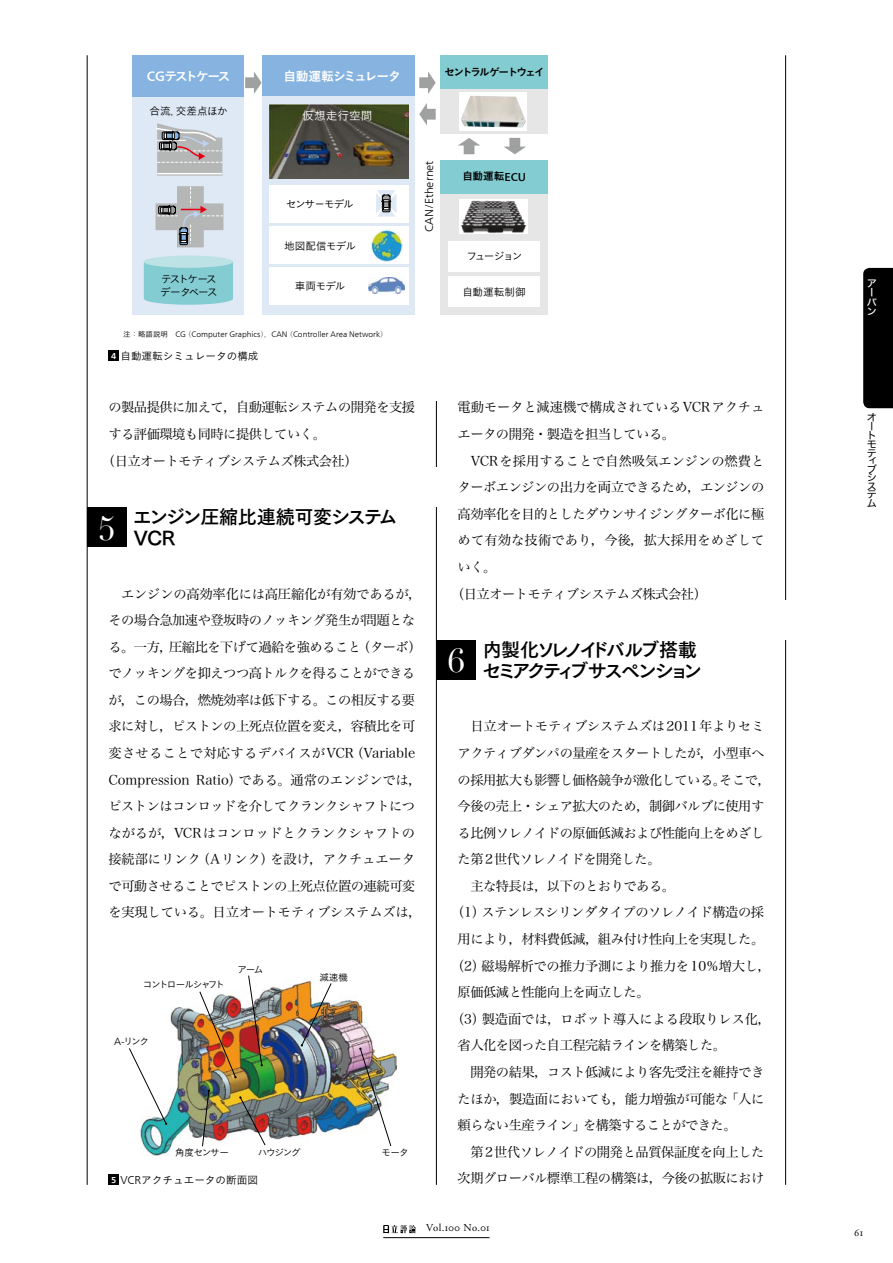
<style>
.page{position:relative;width:893px;height:1263px;background:#fff}
.page>*{position:absolute;margin:0;border:0;box-sizing:border-box;transform-origin:0 0}
.t1{font:19.2px/21.3px "Tsuku Go Pro B";letter-spacing:-.175em;color:#000;text-align:right}
.t2{font:19.2px/21.3px "Tsuku Go Pro B";letter-spacing:-.055em;color:#000}
.t3{font:13.35px/26.5px "Hiragino Serif Pr 6 N W3";letter-spacing:-.04em;color:#000}
.t4{font:13.35px/26.5px "Hiragino Serif Pr 6 N W3";letter-spacing:-.01em;color:#000}
.t5{font:13.35px "Hiragino Serif Pr 6 N W3";letter-spacing:-.005em;color:#000}
.t6{font:13.35px "Hiragino Serif Pr 6 N W3";letter-spacing:.01em;color:#000}
.t7{font:12.75px "Koburina Go Std N W6";letter-spacing:-.055em;color:#fff}
.t8{font:12.75px "Koburina Go Std N W6";letter-spacing:-.115em;color:#fff}
.t9{font:11.7px "Koburina Go Std N W3";color:#fff}
.t10{font:300 11.4px "Frutiger Neue LT Com";color:#000}
.t11{font:10.65px "Koburina Go Std N W3";color:#000}
.t12{font:10.65px "Koburina Go Std N W6";letter-spacing:-.17em;color:#000}
.t13{font:10.65px "Adobe Garamond Pro";letter-spacing:.035em;color:#000}
.t14{font:10.65px/12.8px "Koburina Go Std N W3";letter-spacing:-.15em;color:#000}
.t15{font:10.65px "Koburina Go Std N W3";letter-spacing:-.025em;color:#000}
.t16{font:10.05px/8.7px "Hira Kaku Std W4";color:#000}
.t17{font:10.05px/9.1px "Hira Kaku Std W5";color:#fff}
.t18{font:9.6px "Koburina Go Std N W3";letter-spacing:-.12em;color:#000}
.t19{font:9.6px "Koburina Go Std N W3";letter-spacing:-.14em;color:#000}
.t20{font:300 7.95px "Frutiger Neue LT Com";color:#000}
.s1{font-family:"Frutiger Neue LT Com";font-weight:500;font-size:13.65px}
.s2{font-family:"Ryumin Pro";font-weight:300}
.s3{font-family:"Koburina Go Std N W3";font-weight:400;font-size:7.5px}
.s4{font-family:"Ryumin Pro";font-size:7.5px}
.s5{font-family:"Frutiger Neue LT Com";font-weight:700;font-size:8.55px;color:#fff}
.s6{font-family:"Frutiger Neue LT Com";font-weight:500;font-size:11.4px}
.s7{font-family:"Frutiger Neue LT Com";font-weight:300;font-size:10.2px}
.s8{font-family:"Frutiger Neue LT Com";font-weight:300;font-size:11.4px}
</style>
<div class="page">
<hr style="left:87px;top:55px;width:1px;height:1130px;background:#000">
<hr style="left:436px;top:55px;width:1px;height:1130px;background:#000">
<hr style="left:785px;top:55px;width:1px;height:1130px;background:#000">
<div style="left:863px;top:268px;width:30px;height:140px;background:#000"></div>
<svg style="left:383px;top:1225px;width:33px;height:8px"></svg>
<hr style="left:383px;top:1237px;width:107px;height:1px;background:#000">
<div style="left:430px;top:467px;width:13px;height:40px;background:#fff"></div>
<div style="left:87px;top:507px;width:40px;height:40px;background:#000"></div>
<div style="left:779px;top:600px;width:13px;height:40px;background:#fff"></div>
<div style="left:436px;top:640px;width:40px;height:40px;background:#000"></div>
<img style="left:140px;top:979px;width:256px;height:177px">
<img style="left:359px;top:1047px;width:33px;height:100px">
<img style="left:301px;top:983px;width:31px;height:64px">
<svg style="left:248px;top:975px;width:15px;height:91px"></svg>
<img style="left:199px;top:991px;width:38px;height:87px">
<svg style="left:239px;top:1096px;width:27px;height:49px"></svg>
<svg style="left:202px;top:1089px;width:8px;height:58px"></svg>
<svg style="left:129px;top:1048px;width:38px;height:77px"></svg>
<div style="left:143px;top:978px;width:85px;height:12px;background:#fff"></div>
<div style="left:113px;top:1035px;width:40px;height:12px;background:#fff"></div>
<div style="left:177px;top:1150px;width:48px;height:14px;background:#fff"></div>
<div style="left:249px;top:1150px;width:48px;height:12px;background:#fff"></div>
<div style="left:374px;top:1147px;width:39px;height:17px;background:#fff"></div>
<div style="left:318px;top:967px;width:46px;height:16px;background:#fff"></div>
<div style="left:108px;top:1174px;width:11px;height:11px;background:#000"></div>
<div style="left:421px;top:55px;width:30px;height:346px;background:#fff"></div>
<div style="left:133px;top:96px;width:111px;height:219px;background:#dfe9f6"></div>
<div style="left:133px;top:55px;width:111px;height:41px;background:#86b3e0"></div>
<div style="left:263px;top:55px;width:152px;height:41px;background:#86b3e0"></div>
<div style="left:263px;top:96px;width:152px;height:219px;background:#dfe9f6"></div>
<div style="left:440px;top:55px;width:108px;height:34px;background:#83ccd2"></div>
<div style="left:440px;top:89px;width:108px;height:45px;background:#e6e6e7"></div>
<div style="left:440px;top:160px;width:108px;height:34px;background:#83ccd2"></div>
<div style="left:440px;top:194px;width:108px;height:121px;background:#e6e6e7"></div>
<div style="left:448px;top:241px;width:92px;height:31px;background:#fff"></div>
<div style="left:448px;top:276px;width:92px;height:30px;background:#fff"></div>
<div style="left:269px;top:268px;width:140px;height:37px;background:#fff"></div>
<div style="left:269px;top:226px;width:140px;height:38px;background:#fff"></div>
<div style="left:269px;top:185px;width:140px;height:37px;background:#fff"></div>
<img style="left:269px;top:105px;width:140px;height:74px">
<svg style="left:245px;top:72px;width:17px;height:22px"></svg>
<svg style="left:419px;top:71px;width:17px;height:23px"></svg>
<svg style="left:419px;top:103px;width:17px;height:22px"></svg>
<svg style="left:504px;top:138px;width:22px;height:16px"></svg>
<svg style="left:458px;top:138px;width:22px;height:16px"></svg>
<div style="left:144px;top:255px;width:89px;height:13px;background:#bce2e5;border-radius:50%"></div>
<svg style="left:144px;top:262px;width:89px;height:43px;background:#8ccfd5"></svg>
<svg style="left:376px;top:190px;width:20px;height:27px"></svg>
<svg style="left:156px;top:123px;width:66px;height:53px"></svg>
<svg style="left:156px;top:186px;width:67px;height:61px"></svg>
<div style="left:460px;top:92px;width:67px;height:39px;background:#fff"></div>
<img style="left:460px;top:199px;width:67px;height:35px">
<img style="left:461px;top:96px;width:65px;height:32px">
<img style="left:370px;top:229px;width:32px;height:32px">
<img style="left:369px;top:278px;width:35px;height:16px">
<div style="left:108px;top:350px;width:11px;height:11px;background:#000"></div>
<p class="t8" style="left:147px;top:66px;width:85px"><span class="s1">CG</span>テストケース</p>
<p class="t7" style="left:283px;top:67px;width:119px">自動運転シミュレータ</p>
<p class="t12" style="left:445px;top:63px;width:102px">セントラルゲートウェイ</p>
<p class="t11" style="left:150px;top:103px;width:80px">合流<span class="s2">，</span>交差点ほか</p>
<p class="t9" style="left:302px;top:106px;width:72px">仮想走行空間</p>
<p class="t14" style="left:160px;top:272px;width:59px">テストケースデータベース</p>
<p class="t11" style="left:286px;top:196px;width:69px">センサ－モデル</p>
<p class="t15" style="left:284px;top:238px;width:73px">地図配信モデル</p>
<p class="t11" style="left:295px;top:278px;width:52px">車両モデル</p>
<p class="t20" style="left:123px;top:329px;width:266px"><span class="s3">注</span><span class="s4">：</span><span class="s3">略語説明</span> CG<span class="s4">（</span>Computer Graphics<span class="s4">），</span>CAN<span class="s4">（</span>Controller Area Network<span class="s4">）</span></p>
<p class="t11" style="left:111px;top:348px;width:149px"><span class="s5">4</span> 自動運転シミュレータの構成</p>
<p class="t10" style="left:422px;top:232px;width:73px;rotate:-90deg">CAN/Ethernet</p>
<p class="t12" style="left:462px;top:168px;width:65px">自動運転<span class="s6">ECU</span></p>
<p class="t11" style="left:466px;top:248px;width:57px">フュージョン</p>
<p class="t11" style="left:463px;top:284px;width:65px">自動運転制御</p>
<p class="t3" style="left:108px;top:393px;width:308px">の製品提供に加えて，自動運転システムの開発を支援</p>
<p class="t3" style="left:108px;top:420px;width:219px">する評価環境も同時に提供していく。</p>
<p class="t3" style="left:102px;top:446px;width:257px">（日立オートモティブシステムズ株式会社）</p>
<h1 class="t2" style="left:99px;top:504px;width:300px;text-indent:34px">エンジン圧縮比連続可変システム<br><sup>5</sup> VCR</h1>
<p class="t3" style="left:108px;top:579px;width:315px;text-indent:13px">エンジンの高効率化には高圧縮化が有効であるが，その場合急加速や登坂時のノッキング発生が問題となる。一方，圧縮比を下げて過給を強めること（ターボ）でノッキングを抑えつつ高トルクを得ることができるが，この場合，燃焼効率は低下する。この相反する要求に対し，ピストンの上死点位置を変え，容積比を可変させることで対応するデバイスがVCR（Variable<br>Compression Ratio）である。通常のエンジンでは，ピストンはコンロッドを介してクランクシャフトにつながるが，VCRはコンロッドとクランクシャフトの接続部にリンク（Aリンク）を設け，アクチュエータで可動させることでピストンの上死点位置の連続可変を実現している。日立オートモティブシステムズは，</p>
<p class="t19" style="left:143px;top:977px;width:83px">コントロールシャフト</p>
<p class="t18" style="left:237px;top:962px;width:28px">アーム</p>
<p class="t18" style="left:114px;top:1034px;width:36px"><span class="s7">A-</span>リンク</p>
<p class="t18" style="left:319px;top:970px;width:30px">減速機</p>
<p class="t18" style="left:175px;top:1145px;width:55px">角度センサー</p>
<p class="t18" style="left:258px;top:1145px;width:45px">ハウジング</p>
<p class="t18" style="left:381px;top:1145px;width:29px">モータ</p>
<p class="t11" style="left:111px;top:1171px;width:148px"><span class="s5">5</span> <span class="s8">VCR</span>アクチュエータの断面図</p>
<p class="t4" style="left:458px;top:393px;width:308px">電動モータと減速機で構成されているVCRアクチュエータの開発・製造を担当している。</p>
<p class="t5" style="left:471px;top:449px;width:295px">VCRを採用することで自然吸気エンジンの燃費と</p>
<p class="t3" style="left:458px;top:473px;width:308px">ターボエンジンの出力を両立できるため，エンジンの</p>
<p class="t3" style="left:458px;top:499px;width:308px">高効率化を目的としたダウンサイジングターボ化に極</p>
<p class="t6" style="left:458px;top:529px;width:308px">めて有効な技術であり，今後，拡大採用をめざして</p>
<p class="t3" style="left:458px;top:552px;width:40px">いく。</p>
<p class="t3" style="left:451px;top:579px;width:257px">（日立オートモティブシステムズ株式会社）</p>
<h1 class="t1" style="left:448px;top:637px;width:256px">内製化ソレノイドバルブ搭載<br><sup>6</sup> セミアクティブサスペンション</h1>
<p class="t3" style="left:470px;top:712px;width:295px">日立オートモティブシステムズは2011年よりセミ</p>
<p class="t3" style="left:458px;top:738px;width:308px">アクティブダンパの量産をスタートしたが，小型車へ</p>
<p class="t3" style="left:458px;top:765px;width:315px">の採用拡大も影響し価格競争が激化している。そこで，</p>
<p class="t3" style="left:458px;top:792px;width:308px">今後の売上・シェア拡大のため，制御バルブに使用す</p>
<p class="t3" style="left:458px;top:818px;width:308px">る比例ソレノイドの原価低減および性能向上をめざし</p>
<p class="t3" style="left:458px;top:845px;width:205px">た第2世代ソレノイドを開発した。</p>
<p class="t3" style="left:470px;top:871px;width:206px">主な特長は，以下のとおりである。</p>
<p class="t3" style="left:451px;top:898px;width:315px">（1）ステンレスシリンダタイプのソレノイド構造の採</p>
<p class="t3" style="left:458px;top:924px;width:308px">用により，材料費低減，組み付け性向上を実現した。</p>
<p class="t3" style="left:451px;top:951px;width:322px">（2）磁場解析での推力予測により推力を10％増大し，</p>
<p class="t3" style="left:458px;top:978px;width:194px">原価低減と性能向上を両立した。</p>
<p class="t4" style="left:451px;top:1004px;width:322px">（3）製造面では，ロボット導入による段取りレス化，</p>
<p class="t3" style="left:458px;top:1031px;width:270px">省人化を図った自工程完結ラインを構築した。</p>
<p class="t3" style="left:470px;top:1057px;width:295px">開発の結果，コスト低減により客先受注を維持でき</p>
<p class="t3" style="left:458px;top:1084px;width:308px">たほか，製造面においても，能力増強が可能な「人に</p>
<p class="t3" style="left:458px;top:1110px;width:281px">頼らない生産ライン」を構築することができた。</p>
<p class="t3" style="left:470px;top:1137px;width:296px">第2世代ソレノイドの開発と品質保証度を向上した</p>
<p class="t3" style="left:458px;top:1164px;width:308px">次期グローバル標準工程の構築は，今後の拡販におけ</p>
<p class="t13" style="left:426px;top:1221px;width:65px">Vol.100 No.01</p>
<p class="t17" style="left:867px;top:279px;width:11px">アーバン</p>
<p class="t16" style="left:867px;top:412px;width:11px">オートモテ</p>
<p class="t16" style="left:867px;top:456px;width:12px;text-align:justify">ィブシステム</p>
<p class="t13" style="left:854px;top:1226px;width:11px">61</p>
</div>
